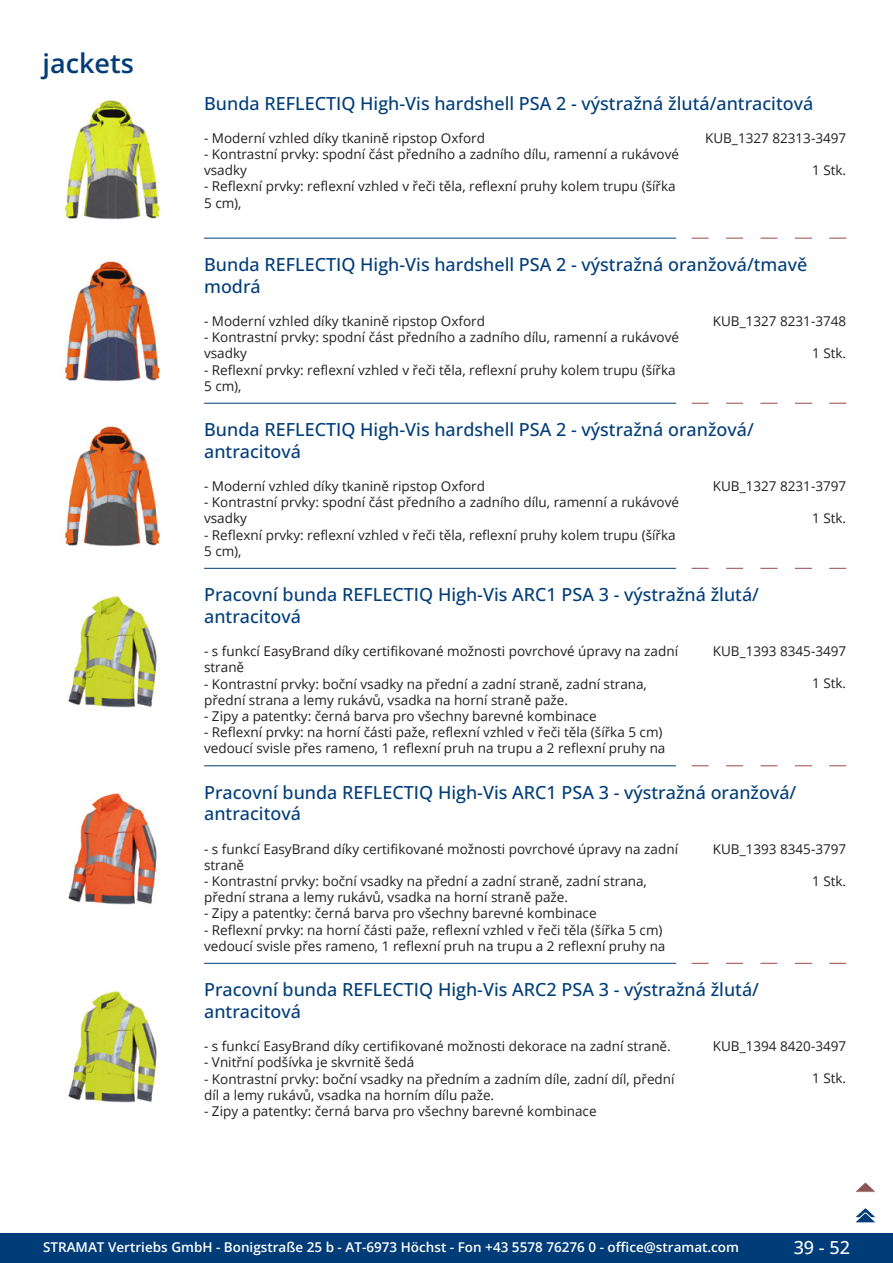
<style>
.page{position:relative;width:893px;height:1263px;background:#fff}
.page>*{position:absolute;margin:0;border:0;box-sizing:border-box;transform-origin:0 0}
.GruppeName{font:600 27px "Open Sans";color:#003d78}
.ArtikelName{font:500 18px/21.6px "Open Sans";color:#003d78}
.t1{font:500 18px "Open Sans";color:#fff}
.Beschreibung{font:13.5px/16.2px "Open Sans";color:#231f20}
.ArtikelNummer{font:13.5px "Open Sans";color:#231f20}
.t2{font:600 13.5px "Open Sans";color:#fff}
</style>
<div class="page">
<div style="left:0;top:1233px;width:893px;height:30px;background:#003d78"></div>
<img style="left:64px;top:100px;width:96px;height:120px">
<img style="left:64px;top:261px;width:96px;height:120px">
<svg style="left:692px;top:238px;width:17px;height:1px"></svg>
<svg style="left:726px;top:238px;width:17px;height:1px"></svg>
<svg style="left:760px;top:238px;width:17px;height:1px"></svg>
<svg style="left:795px;top:238px;width:17px;height:1px"></svg>
<svg style="left:829px;top:238px;width:17px;height:1px"></svg>
<hr style="left:204px;top:238px;width:472px;height:1px;background:#003d78">
<img style="left:65px;top:426px;width:95px;height:120px">
<svg style="left:692px;top:403px;width:17px;height:1px"></svg>
<svg style="left:726px;top:403px;width:17px;height:1px"></svg>
<svg style="left:760px;top:403px;width:17px;height:1px"></svg>
<svg style="left:795px;top:403px;width:17px;height:1px"></svg>
<svg style="left:829px;top:403px;width:17px;height:1px"></svg>
<hr style="left:204px;top:403px;width:472px;height:1px;background:#003d78">
<img style="left:68px;top:596px;width:89px;height:112px">
<svg style="left:692px;top:568px;width:17px;height:1px"></svg>
<svg style="left:726px;top:568px;width:17px;height:1px"></svg>
<svg style="left:760px;top:568px;width:17px;height:1px"></svg>
<svg style="left:795px;top:568px;width:17px;height:1px"></svg>
<svg style="left:829px;top:568px;width:17px;height:1px"></svg>
<hr style="left:204px;top:568px;width:472px;height:1px;background:#003d78">
<img style="left:68px;top:793px;width:89px;height:112px">
<svg style="left:692px;top:765px;width:17px;height:1px"></svg>
<svg style="left:726px;top:765px;width:17px;height:1px"></svg>
<svg style="left:760px;top:765px;width:17px;height:1px"></svg>
<svg style="left:795px;top:765px;width:17px;height:1px"></svg>
<svg style="left:829px;top:765px;width:17px;height:1px"></svg>
<hr style="left:204px;top:765px;width:472px;height:1px;background:#003d78">
<img style="left:68px;top:991px;width:89px;height:112px">
<svg style="left:692px;top:963px;width:17px;height:1px"></svg>
<svg style="left:726px;top:963px;width:17px;height:1px"></svg>
<svg style="left:760px;top:963px;width:17px;height:1px"></svg>
<svg style="left:795px;top:963px;width:17px;height:1px"></svg>
<svg style="left:829px;top:963px;width:17px;height:1px"></svg>
<hr style="left:204px;top:963px;width:472px;height:1px;background:#003d78">
<svg style="left:856px;top:1183px;width:19px;height:9px"></svg>
<svg style="left:855px;top:1208px;width:21px;height:15px"></svg>
<p class="GruppeName" style="left:43px;top:44px;width:93px">jackets</p>
<p class="ArtikelName" style="left:204px;top:92px;width:611px">Bunda REFLECTIQ High-Vis hardshell PSA 2 - výstražná žlutá/antracitová</p>
<p class="Beschreibung" style="left:204px;top:129px;width:282px">- Moderní vzhled díky tkanině ripstop Oxford</p>
<p class="Beschreibung" style="left:204px;top:146px;width:476px">- Kontrastní prvky: spodní část předního a zadního dílu, ramenní a rukávové vsadky</p>
<p class="Beschreibung" style="left:204px;top:178px;width:473px">- Reflexní prvky: reflexní vzhled v řeči těla, reflexní pruhy kolem trupu (šířka<br>5 cm),</p>
<p class="ArtikelNummer" style="left:705px;top:128px;width:143px">KUB_1327 82313-3497</p>
<p class="ArtikelNummer" style="left:812px;top:161px;width:36px">1 Stk.</p>
<p class="ArtikelName" style="left:204px;top:253px;width:605px">Bunda REFLECTIQ High-Vis hardshell PSA 2 - výstražná oranžová/tmavě modrá</p>
<p class="Beschreibung" style="left:204px;top:313px;width:282px">- Moderní vzhled díky tkanině ripstop Oxford</p>
<p class="Beschreibung" style="left:204px;top:329px;width:476px">- Kontrastní prvky: spodní část předního a zadního dílu, ramenní a rukávové vsadky</p>
<p class="Beschreibung" style="left:204px;top:361px;width:473px">- Reflexní prvky: reflexní vzhled v řeči těla, reflexní pruhy kolem trupu (šířka<br>5 cm),</p>
<p class="ArtikelNummer" style="left:713px;top:312px;width:135px">KUB_1327 8231-3748</p>
<p class="ArtikelNummer" style="left:812px;top:344px;width:36px">1 Stk.</p>
<p class="ArtikelName" style="left:204px;top:418px;width:551px">Bunda REFLECTIQ High-Vis hardshell PSA 2 - výstražná oranžová/ antracitová</p>
<p class="Beschreibung" style="left:204px;top:478px;width:282px">- Moderní vzhled díky tkanině ripstop Oxford</p>
<p class="Beschreibung" style="left:204px;top:494px;width:476px">- Kontrastní prvky: spodní část předního a zadního dílu, ramenní a rukávové vsadky</p>
<p class="Beschreibung" style="left:204px;top:526px;width:473px">- Reflexní prvky: reflexní vzhled v řeči těla, reflexní pruhy kolem trupu (šířka<br>5 cm),</p>
<p class="ArtikelNummer" style="left:713px;top:477px;width:135px">KUB_1327 8231-3797</p>
<p class="ArtikelNummer" style="left:812px;top:509px;width:36px">1 Stk.</p>
<p class="ArtikelName" style="left:204px;top:583px;width:556px">Pracovní bunda REFLECTIQ High-Vis ARC1 PSA 3 - výstražná žlutá/ antracitová</p>
<p class="Beschreibung" style="left:204px;top:643px;width:475px">- s funkcí EasyBrand díky certifikované možnosti povrchové úpravy na zadní straně</p>
<p class="Beschreibung" style="left:204px;top:675px;width:444px">- Kontrastní prvky: boční vsadky na přední a zadní straně, zadní strana, přední strana a lemy rukávů, vsadka na horní straně paže.</p>
<p class="Beschreibung" style="left:204px;top:707px;width:394px">- Zipy a patentky: černá barva pro všechny barevné kombinace</p>
<p class="Beschreibung" style="left:204px;top:724px;width:463px">- Reflexní prvky: na horní části paže, reflexní vzhled v řeči těla (šířka 5 cm) vedoucí svisle přes rameno, 1 reflexní pruh na trupu a 2 reflexní pruhy na</p>
<p class="ArtikelNummer" style="left:713px;top:642px;width:135px">KUB_1393 8345-3497</p>
<p class="ArtikelNummer" style="left:812px;top:674px;width:36px">1 Stk.</p>
<p class="ArtikelName" style="left:204px;top:781px;width:594px">Pracovní bunda REFLECTIQ High-Vis ARC1 PSA 3 - výstražná oranžová/ antracitová</p>
<p class="Beschreibung" style="left:204px;top:840px;width:475px">- s funkcí EasyBrand díky certifikované možnosti povrchové úpravy na zadní straně</p>
<p class="Beschreibung" style="left:204px;top:873px;width:444px">- Kontrastní prvky: boční vsadky na přední a zadní straně, zadní strana, přední strana a lemy rukávů, vsadka na horní straně paže.</p>
<p class="Beschreibung" style="left:204px;top:905px;width:394px">- Zipy a patentky: černá barva pro všechny barevné kombinace</p>
<p class="Beschreibung" style="left:204px;top:921px;width:463px">- Reflexní prvky: na horní části paže, reflexní vzhled v řeči těla (šířka 5 cm) vedoucí svisle přes rameno, 1 reflexní pruh na trupu a 2 reflexní pruhy na</p>
<p class="ArtikelNummer" style="left:713px;top:839px;width:135px">KUB_1393 8345-3797</p>
<p class="ArtikelNummer" style="left:812px;top:872px;width:36px">1 Stk.</p>
<p class="ArtikelName" style="left:204px;top:978px;width:556px">Pracovní bunda REFLECTIQ High-Vis ARC2 PSA 3 - výstražná žlutá/ antracitová</p>
<p class="Beschreibung" style="left:204px;top:1038px;width:468px">- s funkcí EasyBrand díky certifikované možnosti dekorace na zadní straně.</p>
<p class="Beschreibung" style="left:204px;top:1054px;width:212px">- Vnitřní podšívka je skvrnitě šedá</p>
<p class="Beschreibung" style="left:204px;top:1070px;width:472px">- Kontrastní prvky: boční vsadky na předním a zadním díle, zadní díl, přední díl a lemy rukávů, vsadka na horním dílu paže.</p>
<p class="Beschreibung" style="left:204px;top:1102px;width:394px">- Zipy a patentky: černá barva pro všechny barevné kombinace</p>
<p class="ArtikelNummer" style="left:713px;top:1037px;width:135px">KUB_1394 8420-3497</p>
<p class="ArtikelNummer" style="left:812px;top:1069px;width:36px">1 Stk.</p>
<p class="t2" style="left:43px;top:1238px;width:698px">STRAMAT Vertriebs GmbH - Bonigstraße 25 b - AT-6973 Höchst - Fon +43 5578 76276 0 - office@stramat.com</p>
<h2 class="t1" style="left:794px;top:1234px;width:58px">39 - 52</h2>
</div>
